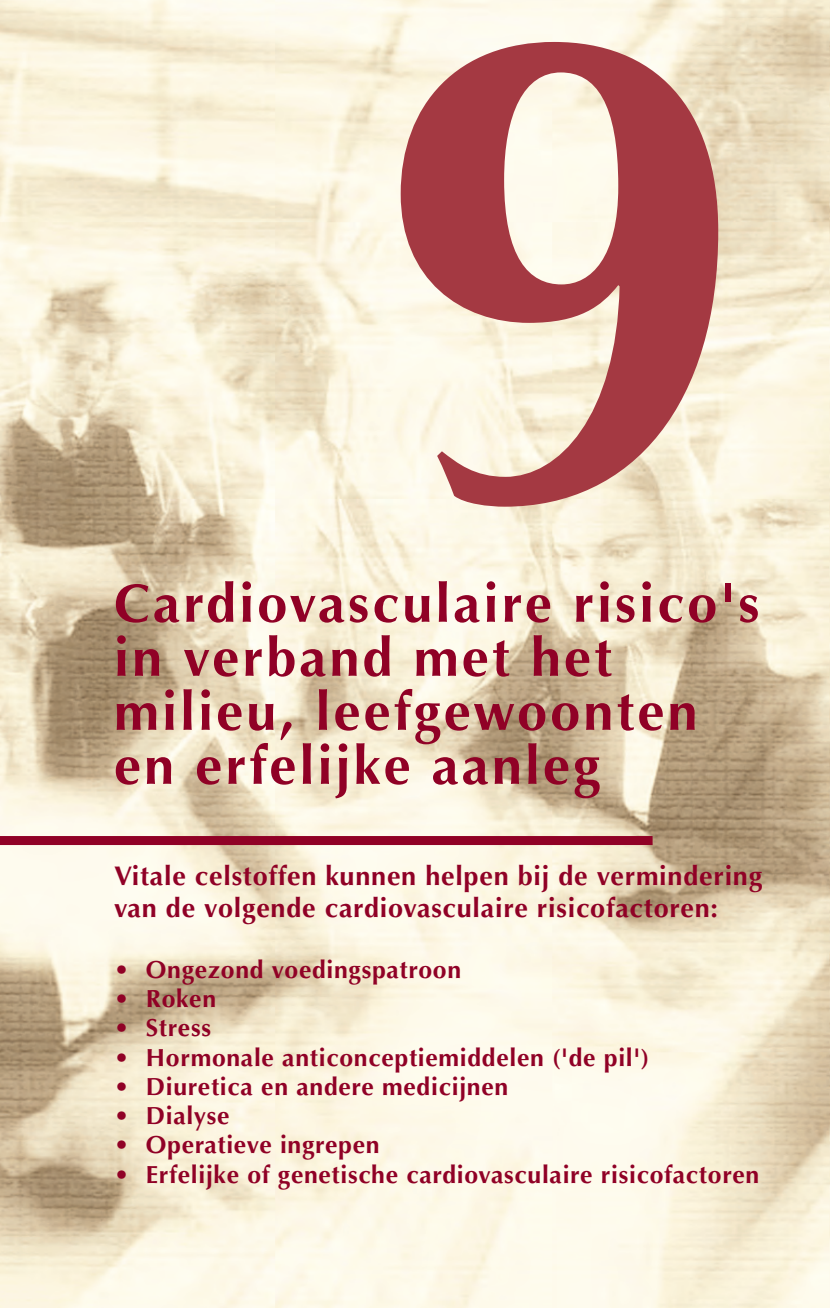
<style>
.page{position:relative;width:830px;height:1308px;background:#fff}
.page>*{position:absolute;margin:0;border:0;box-sizing:border-box;transform-origin:0 0}
.t1{font:700 675px "Optima LT";color:#a43942}
.t2{font:700 54px/54px "Optima LT";letter-spacing:.055em;color:#900126}
.t3{font:700 27px/31.5px "Optima LT";letter-spacing:.03em;color:#900126}
.t4{font:700 24.75px "Optima LT";letter-spacing:.03em;color:#900126}
</style>
<div class="page">
<img style="left:0;top:0;width:829px;height:1307px">
<div style="left:0;top:836px;width:652px;height:9px;background:#900126"></div>
<h1 class="t1" style="left:379px;top:-9px;width:377px">9</h1>
<h2 class="t2" style="left:114px;top:581px;width:646px">Cardiovasculaire risico's in verband met het</h2>
<h2 class="t2" style="left:114px;top:689px;width:584px">milieu, leefgewoonten en erfelijke aanleg</h2>
<p class="t3" style="left:114px;top:863px;width:649px">Vitale celstoffen kunnen helpen bij de vermindering van de volgende cardiovasculaire risicofactoren:</p>
<p class="t4" style="left:114px;top:959px;width:348px">• Ongezond voedingspatroon</p>
<p class="t4" style="left:114px;top:988px;width:104px">• Roken</p>
<p class="t4" style="left:114px;top:1017px;width:98px">• Stress</p>
<p class="t4" style="left:114px;top:1047px;width:536px">• Hormonale anticonceptiemiddelen ('de pil')</p>
<p class="t4" style="left:114px;top:1076px;width:395px">• Diuretica en andere medicijnen</p>
<p class="t4" style="left:114px;top:1105px;width:117px">• Dialyse</p>
<p class="t4" style="left:114px;top:1134px;width:267px">• Operatieve ingrepen</p>
<p class="t4" style="left:114px;top:1164px;width:646px">• Erfelijke of genetische cardiovasculaire risicofactoren</p>
</div>
